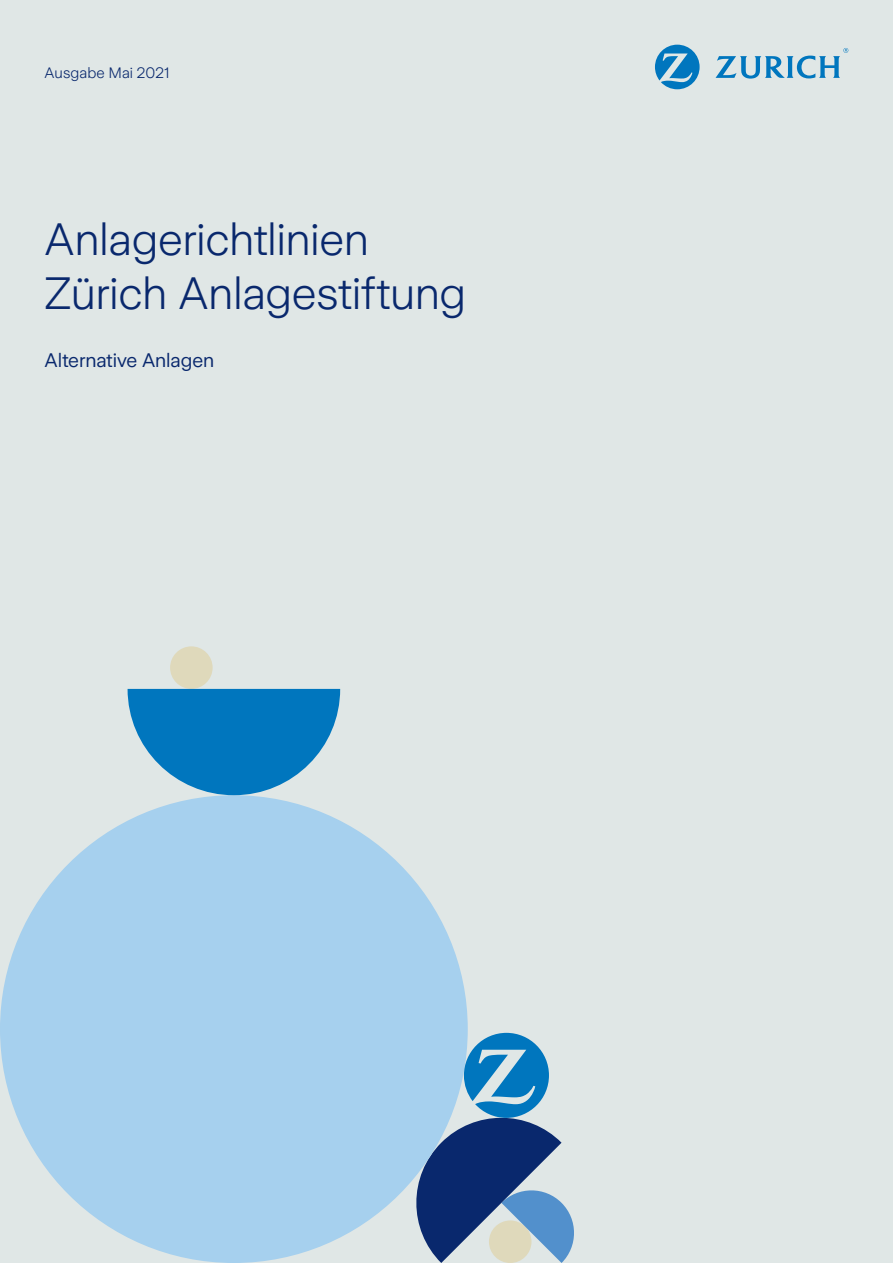
<style>
.page{position:relative;width:893px;height:1263px;background:#e0e7e6}
.page>*{position:absolute;margin:0;border:0;box-sizing:border-box;transform-origin:0 0}
.t1{font:300 45px/54px "Zurich Sans";letter-spacing:-.01em;color:#09286d}
.t2{font:19.5px "Zurich Sans";letter-spacing:-.005em;color:#09286d}
.t3{font:300 15px "Zurich Sans";letter-spacing:.005em;color:#09286d}
</style>
<div class="page">
<div style="left:0;top:795px;width:468px;height:468px;background:#a6d0ee;border-radius:50%"></div>
<div style="left:170px;top:646px;width:43px;height:43px;background:#dfd9bb;border-radius:50%"></div>
<svg style="left:128px;top:689px;width:212px;height:106px"></svg>
<svg style="left:408px;top:1033px;width:166px;height:230px"></svg>
<svg style="left:655px;top:45px;width:45px;height:44px"></svg>
<svg style="left:715px;top:48px;width:133px;height:31px"></svg>
<p class="t3" style="left:45px;top:65px;width:126px">Ausgabe Mai 2021</p>
<p class="t1" style="left:45px;top:213px;width:423px">Anlagerichtlinien<br>Zürich Anlagestiftung</p>
<p class="t2" style="left:45px;top:350px;width:171px">Alternative Anlagen</p>
</div>
